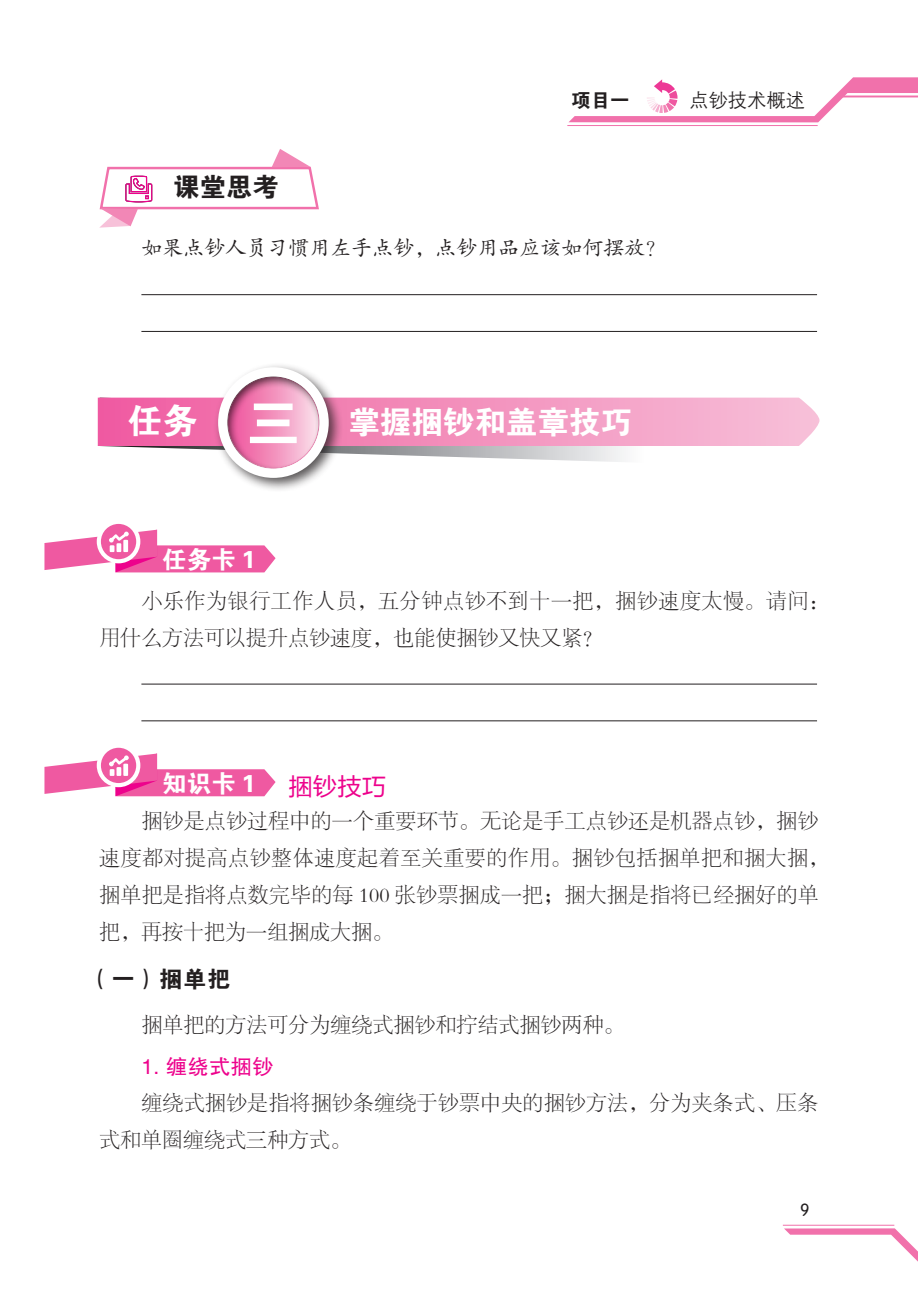
<style>
.page{position:relative;width:918px;height:1290px;background:#fff}
.page>*{position:absolute;margin:0;border:0;box-sizing:border-box;transform-origin:0 0}
.t1{font:31.5px "FZDHTK GBK1 0";color:#fff}
.t2{font:26.25px "FZDHTK GBK1 0";color:#231f20}
.t3{font:24.5px "FZDHTJW GB1 0";color:#fff}
.t4{font:24.5px "FZLTHK GBK1 0";color:#ed028c}
.t5{font:22.75px "FZDHTJW GB1 0";color:#231f20}
.t6{font:21px/36.8px "FZSYK GBK1 0";letter-spacing:.01em;color:#231f20}
.t7{font:21px "FZKTJW GB1 0";color:#231f20}
.t8{font:21px "FZHTJW GB1 0";letter-spacing:.025em;color:#ed028c}
.t9{font:19.25px "FZZDXK GBK1 0";color:#231f20}
.t10{font:19.25px "FZDHTK GBK1 0";color:#231f20}
.t11{font:17.5px "FZY3 K GBK1 0";color:#231f20}
.s1{font-size:35px}
.s2{font-family:"FZDHTJW GB1 0";font-size:52.5px}
</style>
<div class="page">
<hr style="left:567px;top:125px;width:250px;height:1px;background:#f171ab">
<svg style="left:569px;top:77px;width:349px;height:45px"></svg>
<svg style="left:784px;top:1228px;width:134px;height:34px"></svg>
<hr style="left:783px;top:1225px;width:111px;height:1px;background:#f171ab">
<svg style="left:99px;top:149px;width:220px;height:79px"></svg>
<hr style="left:141px;top:294px;width:676px;height:1px;background:#231f20">
<hr style="left:141px;top:331px;width:676px;height:1px;background:#231f20">
<svg style="left:101px;top:419px;width:719px;height:43px"></svg>
<svg style="left:98px;top:398px;width:721px;height:48px;background:#f394bf"></svg>
<div style="left:213px;top:362px;width:130px;height:130px;background:#231f20;opacity:.75"></div>
<div style="left:218px;top:367px;width:111px;height:111px;background:#fff;border-radius:50%"></div>
<div style="left:227px;top:373px;width:94px;height:97px;background:#231f20;opacity:.75"></div>
<hr style="left:141px;top:684px;width:676px;height:1px;background:#231f20">
<hr style="left:141px;top:720px;width:676px;height:1px;background:#231f20">
<div style="left:101px;top:524px;width:35px;height:35px;background:#ef59a1;border-radius:50%"></div>
<svg style="left:44px;top:530px;width:232px;height:42px"></svg>
<div style="left:101px;top:748px;width:35px;height:35px;background:#ef59a1;border-radius:50%"></div>
<svg style="left:44px;top:753px;width:232px;height:43px"></svg>
<p class="t10" style="left:571px;top:90px;width:59px">项目一</p>
<p class="t9" style="left:689px;top:89px;width:117px">点钞技术概述</p>
<p class="t2" style="left:174px;top:173px;width:106px">课堂思考</p>
<p class="t7" style="left:141px;top:237px;width:527px">如果点钞人员习惯用左手点钞，点钞用品应该如何摆放？</p>
<h1 class="t1" style="left:127px;top:405px;width:506px"><span class="s1">任务</span> <span class="s2">三</span> 掌握捆钞和盖章技巧</h1>
<p class="t3" style="left:162px;top:546px;width:95px">任务卡 1</p>
<p class="t6" style="left:99px;top:583px;width:731px;text-indent:42px">小乐作为银行工作人员，五分钟点钞不到十一把，捆钞速度太慢。请问：用什么方法可以提升点钞速度，也能使捆钞又快又紧？</p>
<p class="t3" style="left:162px;top:770px;width:95px">知识卡 1</p>
<p class="t4" style="left:288px;top:773px;width:99px">捆钞技巧</p>
<p class="t6" style="left:99px;top:803px;width:731px;text-indent:42px">捆钞是点钞过程中的一个重要环节。无论是手工点钞还是机器点钞，捆钞速度都对提高点钞整体速度起着至关重要的作用。捆钞包括捆单把和捆大捆，捆单把是指将点数完毕的每 100 张钞票捆成一把；捆大捆是指将已经捆好的单把，再按十把为一组捆成大捆。</p>
<p class="t5" style="left:88px;top:966px;width:144px">（一）捆单把</p>
<p class="t6" style="left:141px;top:1007px;width:485px">捆单把的方法可分为缠绕式捆钞和拧结式捆钞两种。</p>
<p class="t8" style="left:141px;top:1055px;width:133px">1. 缠绕式捆钞</p>
<p class="t6" style="left:99px;top:1085px;width:721px;text-indent:42px">缠绕式捆钞是指将捆钞条缠绕于钞票中央的捆钞方法，分为夹条式、压条式和单圈缠绕式三种方式。</p>
<p class="t11" style="left:800px;top:1200px;width:11px">9</p>
</div>
